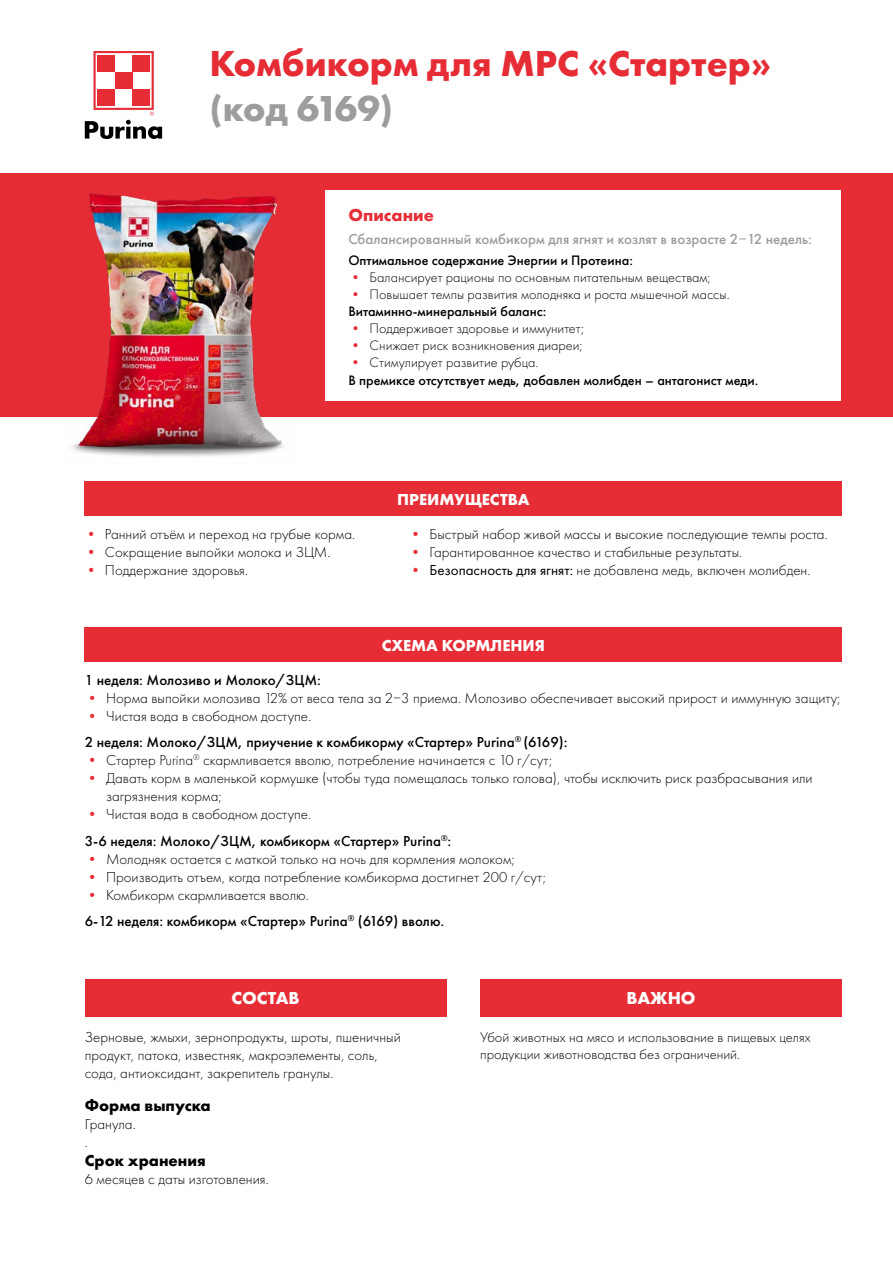
<style>
.page{position:relative;width:893px;height:1263px;background:#fff}
.page>*{position:absolute;margin:0;border:0;box-sizing:border-box;transform-origin:0 0}
.t1{font:700 37.5px "Futura PT";color:#e62d36}
.t2{font:700 37.5px "Futura PT";letter-spacing:-.03em;color:#9d9d9c}
.t3{font:700 18px "Futura PT";color:#fff}
.t4{font:700 18px "Futura PT";color:#e62d36}
.t5{font:700 16.5px "Futura PT";color:#fff}
.t6{font:700 16.5px "Futura PT";color:#000}
.t7{font:300 15px/18px "Futura PT";color:#000}
.t8{font:500 15px/26.5px "Futura PT";color:#000}
.t9{font:500 15px "Futura PT";color:#9d9d9c}
.t10{font:300 14.55px/17.4px "Futura PT";color:#000}
.t11{font:300 14.25px/17.1px "Futura PT";color:#000}
.t12{font:500 14.25px/17.1px "Futura PT";color:#000}
.s1{font-weight:400}
.s2{color:#e62d36}
.s3{font-weight:500}
.s4{font-weight:300;color:#e62d36}
.s5{font-weight:300}
</style>
<div class="page">
<div style="left:0;top:174px;width:893px;height:243px;background:#e62d36"></div>
<div style="left:325px;top:190px;width:516px;height:210px;background:#fff"></div>
<div style="left:85px;top:481px;width:757px;height:35px;background:#e62d36"></div>
<div style="left:85px;top:627px;width:757px;height:35px;background:#e62d36"></div>
<svg style="left:85px;top:51px;width:77px;height:88px"></svg>
<img style="left:72px;top:193px;width:212px;height:264px">
<div style="left:85px;top:979px;width:361px;height:37px;background:#e62d36"></div>
<div style="left:480px;top:979px;width:362px;height:37px;background:#e62d36"></div>
<h1 class="t1" style="left:209px;top:40px;width:563px">Комбикорм для МРС «Стартер»</h1>
<h1 class="t2" style="left:209px;top:85px;width:185px">(код 6169)</h1>
<p class="t4" style="left:348px;top:204px;width:87px">Описание</p>
<p class="t9" style="left:348px;top:229px;width:465px">Сбалансированный комбикорм для ягнят и козлят в возрасте 2<span class="s1">–</span>12 недель:</p>
<p class="t12" style="left:348px;top:252px;width:286px">Оптимальное содержание Энергии и Протеина:</p>
<p class="t11" style="left:348px;top:269px;width:364px"><span class="s2">•</span> Балансирует рационы по основным питательным веществам;</p>
<p class="t11" style="left:348px;top:286px;width:383px"><span class="s2">•</span> Повышает темпы развития молодняка и роста мышечной массы.<br><span class="s3">Витаминно-минеральный баланс:</span></p>
<p class="t11" style="left:348px;top:320px;width:237px"><span class="s2">•</span> Поддерживает здоровье и иммунитет;</p>
<p class="t11" style="left:348px;top:337px;width:236px"><span class="s2">•</span> Снижает риск возникновения диареи;</p>
<p class="t12" style="left:348px;top:354px;width:411px"><span class="s4">•</span> <span class="s5">Стимулирует развитие рубца.<br></span>В премиксе отсутствует медь, добавлен молибден – антагонист меди.</p>
<p class="t7" style="left:84px;top:525px;width:273px"><span class="s2">•</span> Ранний отъём и переход на грубые корма.</p>
<p class="t7" style="left:84px;top:543px;width:248px"><span class="s2">•</span> Сокращение выпойки молока и ЗЦМ.</p>
<p class="t7" style="left:84px;top:561px;width:166px"><span class="s2">•</span> Поддержание здоровья.</p>
<p class="t5" style="left:397px;top:489px;width:134px">ПРЕИМУЩЕСТВА</p>
<p class="t7" style="left:408px;top:525px;width:421px"><span class="s2">•</span> Быстрый набор живой массы и высокие последующие темпы роста.</p>
<p class="t7" style="left:408px;top:543px;width:335px"><span class="s2">•</span> Гарантированное качество и стабильные результаты.</p>
<p class="t7" style="left:408px;top:561px;width:404px"><span class="s2">•</span> <span class="s1">Безопасность для ягнят:</span> не добавлена медь, включен молибден.</p>
<p class="t5" style="left:382px;top:634px;width:165px">СХЕМА КОРМЛЕНИЯ</p>
<p class="t8" style="left:85px;top:666px;width:238px">1 неделя: Молозиво и Молоко/ЗЦМ:</p>
<p class="t7" style="left:85px;top:689px;width:757px"><span class="s2">•</span> Норма выпойки молозива 12% от веса тела за 2–3 приема. Молозиво обеспечивает высокий прирост и иммунную защиту;</p>
<p class="t8" style="left:85px;top:702px;width:484px"><span class="s4">•</span> <span class="s5">Чистая вода в свободном доступе.<br></span>2 неделя: Молоко/ЗЦМ, приучение к комбикорму «Стартер» Purina<sup>®</sup> (6169):</p>
<p class="t7" style="left:85px;top:751px;width:469px"><span class="s2">•</span> Стартер Purina<sup>®</sup> скармливается вволю, потребление начинается с 10 г/сут;</p>
<p class="t7" style="left:106px;top:769px;width:708px;text-indent:-21px"><span class="s2">•</span> Давать корм в маленькой кормушке (чтобы туда помещалась только голова), чтобы исключить риск разбрасывания или загрязнения корма;</p>
<p class="t8" style="left:85px;top:801px;width:368px"><span class="s4">•</span> <span class="s5">Чистая вода в свободном доступе.<br></span>3-6 неделя: Молоко/ЗЦМ, комбикорм «Стартер» Purina<sup>®</sup>:</p>
<p class="t7" style="left:85px;top:850px;width:432px"><span class="s2">•</span> Молодняк остается с маткой только на ночь для кормления молоком;</p>
<p class="t7" style="left:85px;top:868px;width:463px"><span class="s2">•</span> Производить отъем, когда потребление комбикорма достигнет 200 г/сут;</p>
<p class="t8" style="left:85px;top:881px;width:361px"><span class="s4">•</span> <span class="s5">Комбикорм скармливается вволю.<br></span>6-12 неделя: комбикорм «Стартер» Purina<sup>®</sup> (6169) вволю.</p>
<p class="t3" style="left:232px;top:987px;width:70px">СОСТАВ</p>
<p class="t3" style="left:627px;top:987px;width:71px">ВАЖНО</p>
<p class="t7" style="left:85px;top:1028px;width:318px">Зерновые, жмыхи, зернопродукты, шроты, пшеничный продукт, патока, известняк, макроэлементы, соль, сода, антиоксидант, закрепитель гранулы.</p>
<p class="t6" style="left:85px;top:1094px;width:127px">Форма выпуска</p>
<p class="t7" style="left:85px;top:1115px;width:52px">Гранула. .</p>
<p class="t6" style="left:85px;top:1150px;width:123px">Срок хранения</p>
<p class="t7" style="left:85px;top:1170px;width:185px">6 месяцев с даты изготовления.</p>
<p class="t10" style="left:480px;top:1028px;width:332px">Убой животных на мясо и использование в пищевых целях продукции животноводства без ограничений.</p>
</div>
